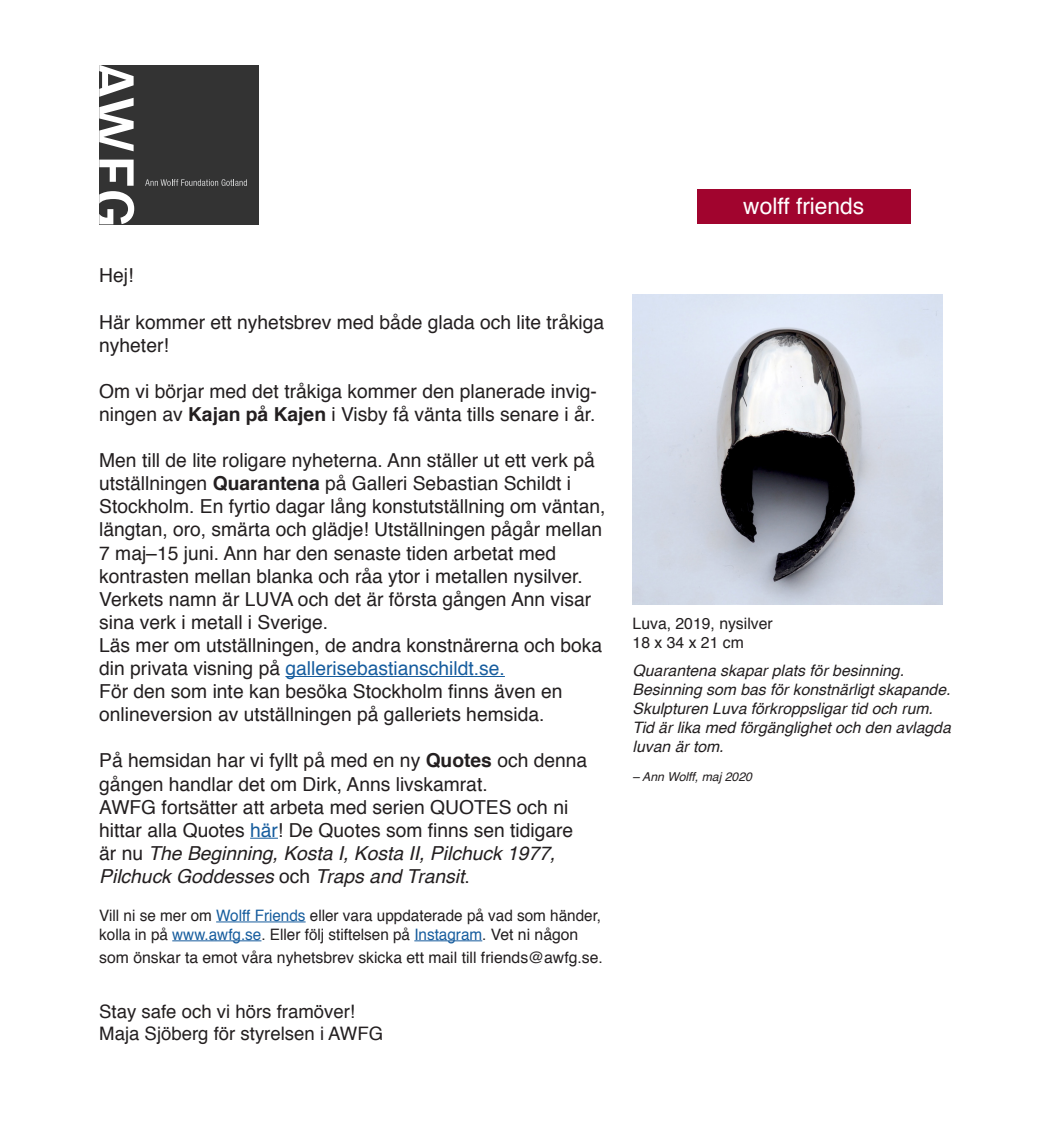
<style>
.page{position:relative;width:1042px;height:1141px;background:#fff}
.page>*{position:absolute;margin:0;border:0;box-sizing:border-box;transform-origin:0 0}
.t1{font:22.75px "Helvetica";color:#fff}
.t2{font:19.25px/23.1px "Helvetica";color:#231f20}
.t3{font:italic 19.25px "Helvetica";color:#231f20}
.t4{font:18.55px "Helvetica";color:#231f20}
.t5{font:15.75px/18.9px "Helvetica";color:#231f20}
.t6{font:italic 15.75px/18.9px "Helvetica";color:#231f20}
.t7{font:italic 12.25px "Helvetica";color:#231f20}
.s1{font-weight:700}
.s2{color:#175d9e}
.s3{font-style:normal}
</style>
<div class="page">
<hr style="left:285px;top:676px;width:220px;height:1px;background:#175d9e">
<svg style="left:250px;top:838px;width:28px;height:1px"></svg>
<hr style="left:216px;top:922px;width:90px;height:1px;background:#175d9e">
<hr style="left:172px;top:940px;width:89px;height:1px;background:#175d9e">
<hr style="left:414px;top:940px;width:68px;height:1px;background:#175d9e">
<div style="left:697px;top:189px;width:213px;height:35px;background:#a1042e"></div>
<div style="left:99px;top:65px;width:160px;height:159px;background:#333"></div>
<svg style="left:145px;top:179px;width:102px;height:7px"></svg>
<svg style="left:99px;top:65px;width:35px;height:86px"></svg>
<svg style="left:99px;top:160px;width:35px;height:64px"></svg>
<img style="left:632px;top:295px;width:311px;height:310px">
<p class="t2" style="left:99px;top:265px;width:36px">Hej!</p>
<p class="t2" style="left:99px;top:311px;width:506px">Här kommer ett nyhetsbrev med både glada och lite tråkiga nyheter!</p>
<p class="t2" style="left:99px;top:380px;width:499px">Om vi börjar med det tråkiga kommer den planerade invig&shy;ningen av <span class="s1">Kajan på Kajen</span> i Visby få vänta tills senare i år.</p>
<p class="t2" style="left:99px;top:449px;width:508px">Men till de lite roligare nyheterna. Ann ställer ut ett verk på utställningen <span class="s1">Quarantena</span> på Galleri Sebastian Schildt i Stockholm. En fyrtio dagar lång konstutställning om väntan, längtan, oro, smärta och glädje! Utställningen pågår mellan 7 maj–15 juni. Ann har den senaste tiden arbetat med kontrasten mellan blanka och råa ytor i metallen nysilver.</p>
<p class="t2" style="left:99px;top:588px;width:493px">Verkets namn är LUVA och det är första gången Ann visar sina verk i metall i Sverige.</p>
<p class="t2" style="left:99px;top:634px;width:504px">Läs mer om utställningen, de andra konstnärerna och boka din privata visning på <span class="s2">gallerisebastianschildt.se.</span></p>
<p class="t2" style="left:99px;top:680px;width:465px">För den som inte kan besöka Stockholm finns även en onlineversion av utställningen på galleriets hemsida.</p>
<p class="t2" style="left:99px;top:750px;width:489px">På hemsidan har vi fyllt på med en ny <span class="s1">Quotes</span> och denna gången handlar det om Dirk, Anns livskamrat.</p>
<p class="t2" style="left:99px;top:796px;width:475px">AWFG fortsätter att arbeta med serien QUOTES och ni hittar alla Quotes <span class="s2">här</span>! De Quotes som finns sen tidigare</p>
<p class="t3" style="left:99px;top:838px;width:457px"><span class="s3">är nu</span> The Beginning, Kosta I, Kosta II, Pilchuck 1977,</p>
<p class="t3" style="left:99px;top:861px;width:372px">Pilchuck Goddesses <span class="s3">och</span> Traps and Transit<span class="s3">.</span></p>
<p class="t5" style="left:99px;top:906px;width:503px">Vill ni se mer om <span class="s2">Wolff Friends</span> eller vara uppdaterade på vad som händer, kolla in på <span class="s2">www.awfg.se</span>. Eller följ stiftelsen på <span class="s2">Instagram</span>. Vet ni någon</p>
<p class="t5" style="left:99px;top:948px;width:505px">som önskar ta emot våra nyhetsbrev skicka ett mail till friends@awfg.se.</p>
<p class="t4" style="left:99px;top:997px;width:257px">Stay safe och vi hörs framöver!</p>
<p class="t4" style="left:99px;top:1019px;width:285px">Maja Sjöberg för styrelsen i AWFG</p>
<p class="t1" style="left:743px;top:189px;width:122px">wolff friends</p>
<p class="t5" style="left:632px;top:615px;width:142px">Luva, 2019, nysilver<br>18 x 34 x 21 cm</p>
<p class="t6" style="left:632px;top:661px;width:273px">Quarantena skapar plats för besinning.</p>
<p class="t6" style="left:632px;top:680px;width:319px">Besinning som bas för konstnärligt skapande.</p>
<p class="t6" style="left:632px;top:699px;width:302px">Skulpturen Luva förkroppsligar tid och rum.</p>
<p class="t6" style="left:632px;top:718px;width:320px">Tid är lika med förgänglighet och den avlagda luvan är tom.</p>
<p class="t7" style="left:632px;top:767px;width:121px">– Ann Wolff, maj 2020</p>
</div>
